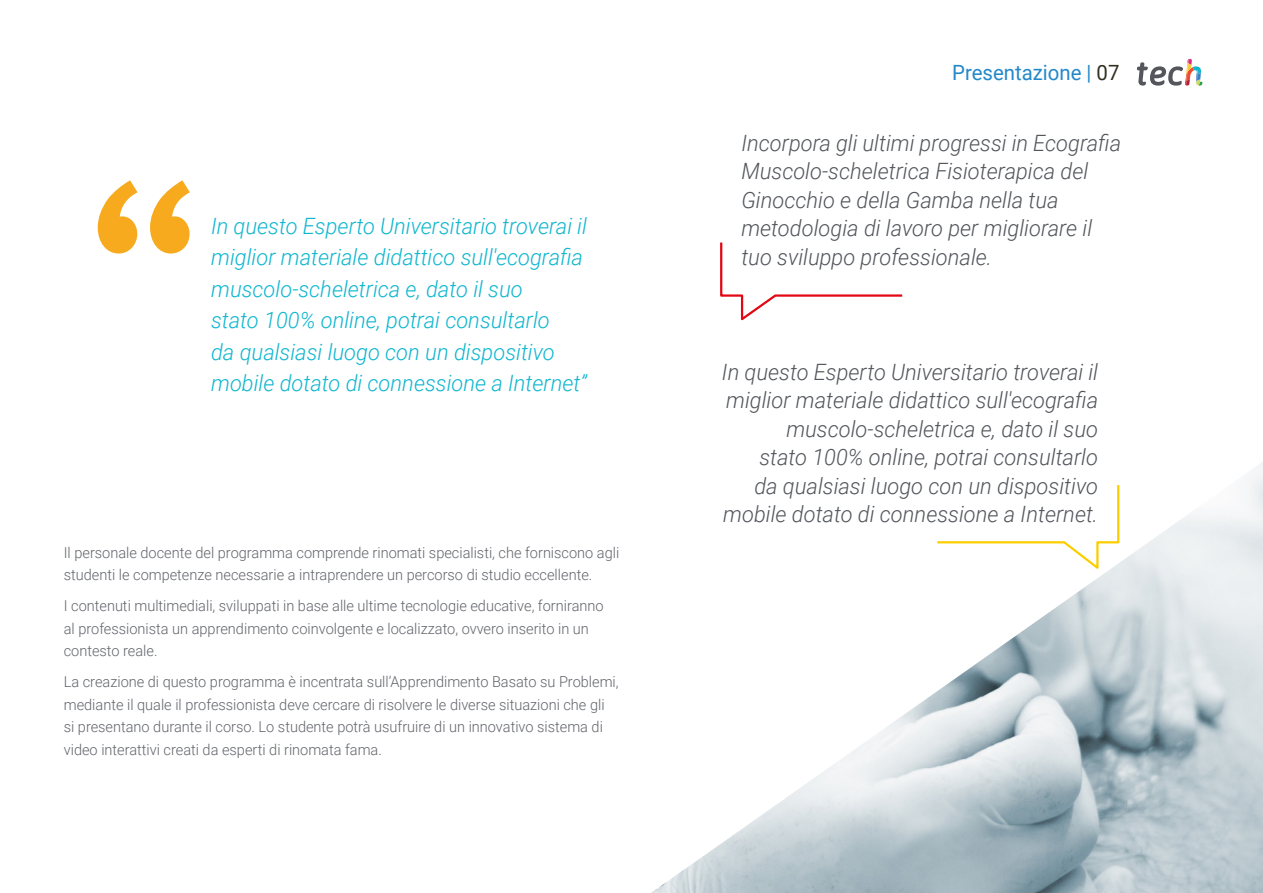
<style>
.page{position:relative;width:1263px;height:893px;background:#fff}
.page>*{position:absolute;margin:0;border:0;box-sizing:border-box;transform-origin:0 0}
.t1{font:italic 300 22.5px/28.5px "Roboto";color:#52555b;text-align:right}
.t2{font:italic 300 22.5px/31.5px "Roboto";color:#0fb6cf}
.t3{font:21px "Roboto";color:#2488c9}
.t4{font:300 15px/22.5px "Roboto";color:#61646a}
.s1{color:#2289cb}
.s2{color:#312e20}
</style>
<div class="page">
<svg style="left:98px;top:180px;width:92px;height:74px"></svg>
<img style="left:651px;top:462px;width:612px;height:431px">
<svg style="left:720px;top:242px;width:183px;height:79px"></svg>
<svg style="left:1137px;top:59px;width:65px;height:27px"></svg>
<p class="t2" style="left:211px;top:209px;width:377px">In questo Esperto Universitario troverai il miglior materiale didattico sull'ecografia muscolo-scheletrica e, dato il suo<br>stato 100% online, potrai consultarlo<br>da qualsiasi luogo con un dispositivo mobile dotato di connessione a Internet”</p>
<p class="t4" style="left:64px;top:541px;width:557px">Il personale docente del programma comprende rinomati specialisti, che forniscono agli studenti le competenze necessarie a intraprendere un percorso di studio eccellente.</p>
<p class="t4" style="left:64px;top:594px;width:541px">I contenuti multimediali, sviluppati in base alle ultime tecnologie educative, forniranno al professionista un apprendimento coinvolgente e localizzato, ovvero inserito in un contesto reale.</p>
<p class="t4" style="left:64px;top:670px;width:556px">La creazione di questo programma è incentrata sull’Apprendimento Basato su Problemi, mediante il quale il professionista deve cercare di risolvere le diverse situazioni che gli si presentano durante il corso. Lo studente potrà usufruire di un innovativo sistema di video interattivi creati da esperti di rinomata fama.</p>
<h2 class="t3" style="left:952px;top:57px;width:169px">Presentazione <span class="s1">|</span> <span class="s2">07</span></h2>
<h1 class="t1" style="left:741px;top:128px;width:381px;text-align:left">Incorpora gli ultimi progressi in Ecografia Muscolo-scheletrica Fisioterapica del Ginocchio e della Gamba nella tua metodologia di lavoro per migliorare il tuo sviluppo professionale.</h1>
<p class="t1" style="left:722px;top:357px;width:378px">In questo Esperto Universitario troverai il miglior materiale didattico sull'ecografia muscolo-scheletrica e, dato il suo<br>stato 100% online, potrai consultarlo<br>da qualsiasi luogo con un dispositivo mobile dotato di connessione a Internet.</p>
</div>
